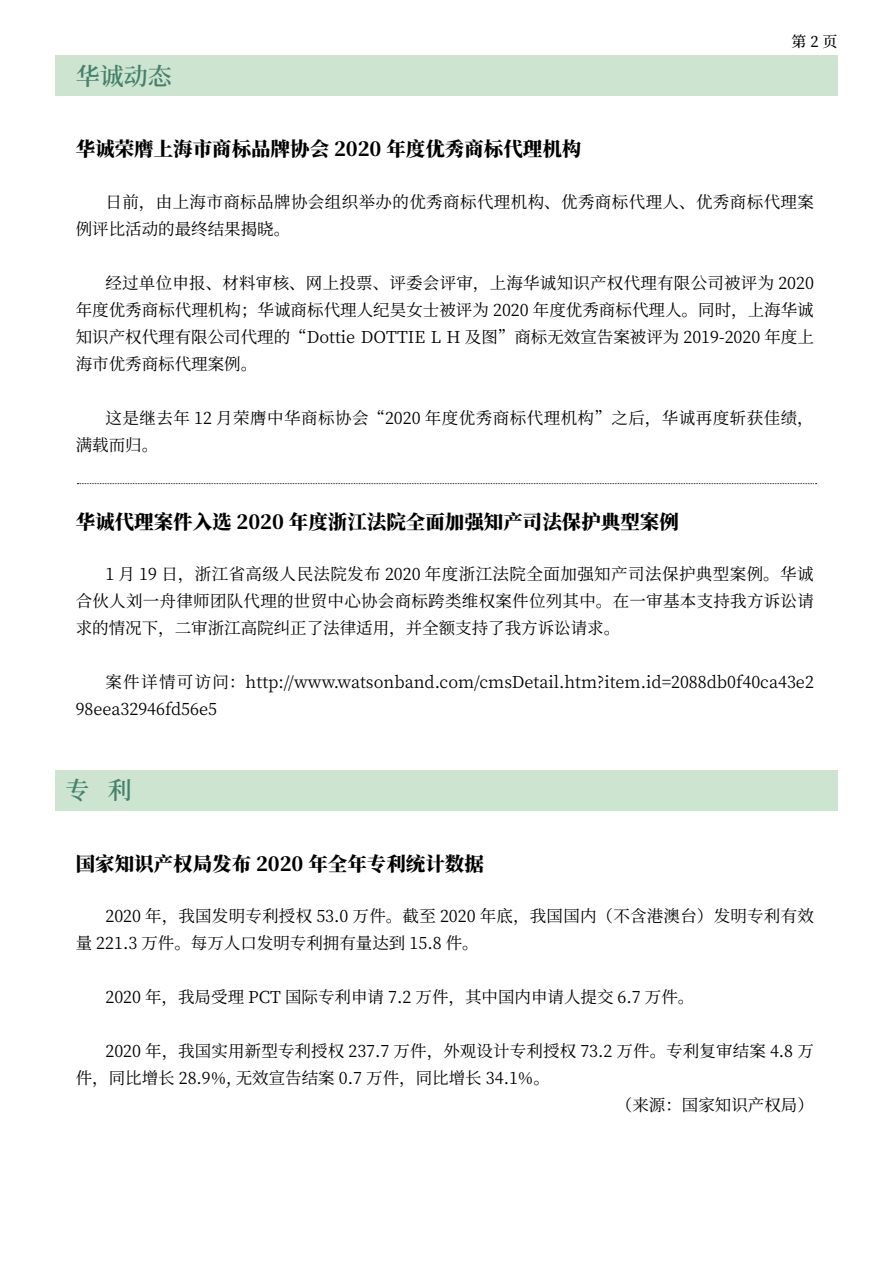
<style>
.page{position:relative;width:893px;height:1263px;background:#fff}
.page>*{position:absolute;margin:0;border:0;box-sizing:border-box;transform-origin:0 0}
.t1{font:600 24px "Source Han Serif CN";color:#44806b}
.t2{font:800 19.5px "Source Han Serif CN";color:#000}
.t3{font:16.5px/27px "Source Han Serif CN";color:#000;text-align:justify}
.t4{font:16.5px/27px "Source Han Serif CN";letter-spacing:.025em;color:#000}
.t5{font:16.5px/27px "Source Han Serif CN";letter-spacing:.03em;color:#000}
.t6{font:500 15px "Source Han Serif CN";color:#000}
</style>
<div class="page">
<div style="left:55px;top:55px;width:782px;height:41px;background:#cde4d0"></div>
<svg style="left:77px;top:483px;width:740px;height:1px"></svg>
<div style="left:56px;top:771px;width:782px;height:40px;background:#cde4d0"></div>
<h1 class="t1" style="left:76px;top:63px;width:97px">华诚动态</h1>
<p class="t6" style="left:792px;top:33px;width:47px">第 2 页</p>
<p class="t2" style="left:76px;top:138px;width:507px">华诚荣膺上海市商标品牌协会 2020 年度优秀商标代理机构</p>
<p class="t4" style="left:76px;top:189px;width:740px;text-indent:30px">日前，由上海市商标品牌协会组织举办的优秀商标代理机构、优秀商标代理人、优秀商标代理案例评比活动的最终结果揭晓。</p>
<p class="t3" style="left:76px;top:270px;width:740px;text-indent:30px">经过单位申报、材料审核、网上投票、评委会评审，上海华诚知识产权代理有限公司被评为 2020年度优秀商标代理机构；华诚商标代理人纪昊女士被评为 2020 年度优秀商标代理人。同时，上海华诚知识产权代理有限公司代理的“Dottie DOTTIE L H 及图”商标无效宣告案被评为 2019-2020 年度上海市优秀商标代理案例。</p>
<p class="t5" style="left:76px;top:405px;width:739px;text-indent:30px">这是继去年 12 月荣膺中华商标协会“2020 年度优秀商标代理机构”之后，华诚再度斩获佳绩，满载而归。</p>
<p class="t2" style="left:76px;top:511px;width:605px">华诚代理案件入选 2020 年度浙江法院全面加强知产司法保护典型案例</p>
<p class="t3" style="left:76px;top:561px;width:740px;text-indent:30px">1 月 19 日，浙江省高级人民法院发布 2020 年度浙江法院全面加强知产司法保护典型案例。华诚合伙人刘一舟律师团队代理的世贸中心协会商标跨类维权案件位列其中。在一审基本支持我方诉讼请求的情况下，二审浙江高院纠正了法律适用，并全额支持了我方诉讼请求。</p>
<p class="t3" style="left:76px;top:669px;width:740px;text-indent:30px">案件详情可访问：http://www.watsonband.com/cmsDetail.htm?item.id=2088db0f40ca43e2<br>98eea32946fd56e5</p>
<h1 class="t1" style="left:66px;top:776px;width:68px">专 利</h1>
<p class="t2" style="left:76px;top:853px;width:410px">国家知识产权局发布 2020 年全年专利统计数据</p>
<p class="t3" style="left:76px;top:903px;width:740px;text-indent:30px">2020 年，我国发明专利授权 53.0 万件。截至 2020 年底，我国国内（不含港澳台）发明专利有效量 221.3 万件。每万人口发明专利拥有量达到 15.8 件。</p>
<p class="t3" style="left:105px;top:984px;width:590px">2020 年，我局受理 PCT 国际专利申请 7.2 万件，其中国内申请人提交 6.7 万件。</p>
<p class="t3" style="left:105px;top:1038px;width:710px">2020 年，我国实用新型专利授权 237.7 万件，外观设计专利授权 73.2 万件。专利复审结案 4.8 万</p>
<p class="t3" style="left:76px;top:1065px;width:476px">件，同比增长 28.9%, 无效宣告结案 0.7 万件，同比增长 34.1%。</p>
<p class="t3" style="left:616px;top:1092px;width:199px">（来源：国家知识产权局）</p>
</div>
